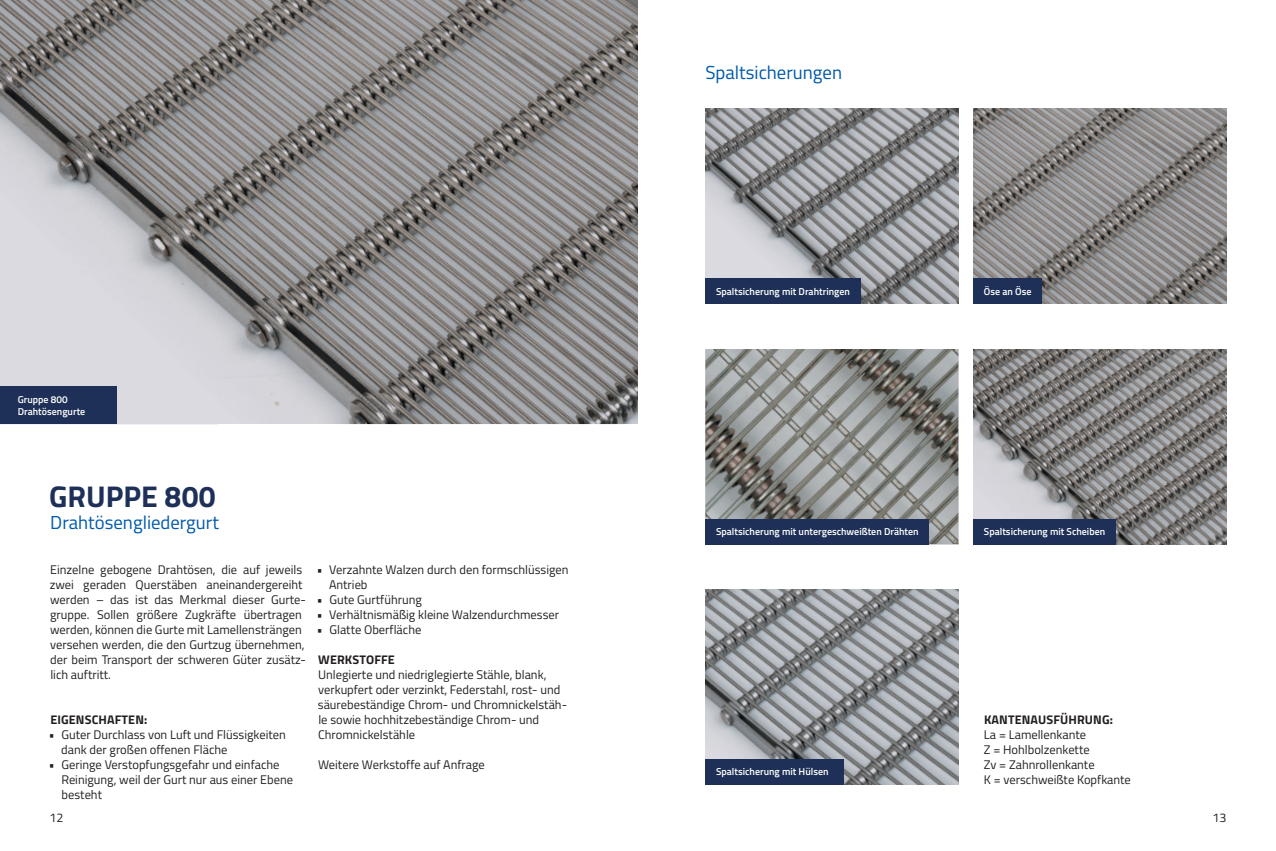
<style>
.page{position:relative;width:1276px;height:851px;background:#fff}
.page>*{position:absolute;margin:0;border:0;box-sizing:border-box;transform-origin:0 0}
.t1{font:700 30px "Titillium";color:#1e3057}
.t2{font:18.75px "Titillium";color:#015aaa}
.t3{font:12.5px/15px "Titillium";color:#231f20}
.t4{font:700 12.5px "Titillium";letter-spacing:.01em;color:#231f20}
.t5{font:600 10px/12.5px "Titillium";color:#fff}
</style>
<div class="page">
<svg style="left:973px;top:109px;width:253px;height:195px;background:#8b8988"></svg>
<svg style="left:705px;top:109px;width:253px;height:195px;background:#97989c"></svg>
<svg style="left:705px;top:349px;width:253px;height:195px;background:#8c8e8b"></svg>
<svg style="left:705px;top:589px;width:253px;height:195px;background:#95989c"></svg>
<svg style="left:973px;top:349px;width:253px;height:195px;background:#878686"></svg>
<svg style="left:0;top:0;width:638px;height:424px;background:#969596"></svg>
<div style="left:705px;top:279px;width:155px;height:25px;background:#1e3057"></div>
<div style="left:973px;top:279px;width:69px;height:25px;background:#1e3057"></div>
<div style="left:705px;top:519px;width:224px;height:25px;background:#1e3057"></div>
<div style="left:973px;top:519px;width:143px;height:25px;background:#1e3057"></div>
<div style="left:705px;top:759px;width:139px;height:25px;background:#1e3057"></div>
<div style="left:0;top:386px;width:116px;height:38px;background:#1e3057"></div>
<h2 class="t2" style="left:705px;top:58px;width:138px">Spaltsicherungen</h2>
<p class="t5" style="left:18px;top:392px;width:69px">Gruppe 800<br>Drahtösengurte</p>
<h1 class="t1" style="left:49px;top:473px;width:168px">GRUPPE 800</h1>
<h2 class="t2" style="left:50px;top:508px;width:170px">Drahtösengliedergurt</h2>
<p class="t3" style="left:50px;top:561px;width:258px">Einzelne gebogene Drahtösen, die auf jeweils zwei geraden Querstäben aneinandergereiht werden – das ist das Merkmal dieser Gurte&shy;gruppe. Sollen größere Zugkräfte übertragen werden, können die Gurte mit Lamellensträngen versehen werden, die den Gurtzug übernehmen, der beim Transport der schweren Güter zusätz&shy;lich auftritt.</p>
<p class="t4" style="left:50px;top:710px;width:98px">EIGENSCHAFTEN:</p>
<p class="t3" style="left:61px;top:726px;width:226px;text-indent:-13px">• Guter Durchlass von Luft und Flüssigkeiten dank der großen offenen Fläche</p>
<p class="t3" style="left:61px;top:756px;width:233px;text-indent:-13px">• Geringe Verstopfungsgefahr und einfache<br>Reinigung, weil der Gurt nur aus einer Ebene besteht</p>
<p class="t3" style="left:329px;top:561px;width:241px;text-indent:-12px">• Verzahnte Walzen durch den formschlüssigen<br>Antrieb</p>
<p class="t3" style="left:317px;top:591px;width:107px">• Gute Gurtführung</p>
<p class="t3" style="left:317px;top:606px;width:244px">• Verhältnismäßig kleine Walzendurchmesser</p>
<p class="t3" style="left:317px;top:621px;width:106px">• Glatte Oberfläche</p>
<p class="t4" style="left:318px;top:650px;width:78px">WERKSTOFFE</p>
<p class="t3" style="left:318px;top:666px;width:251px">Unlegierte und niedriglegierte Stähle, blank, verkupfert oder verzinkt, Federstahl, rost- und säurebeständige Chrom- und Chromnickelstäh&shy;le sowie hochhitzebeständige Chrom- und Chromnickelstähle</p>
<p class="t3" style="left:318px;top:756px;width:168px">Weitere Werkstoffe auf Anfrage</p>
<p class="t5" style="left:716px;top:285px;width:135px">Spaltsicherung mit Drahtringen</p>
<p class="t5" style="left:984px;top:285px;width:49px">Öse an Öse</p>
<p class="t5" style="left:716px;top:525px;width:204px">Spaltsicherung mit untergeschweißten Drähten</p>
<p class="t5" style="left:984px;top:525px;width:123px">Spaltsicherung mit Scheiben</p>
<p class="t5" style="left:716px;top:765px;width:114px">Spaltsicherung mit Hülsen</p>
<p class="t4" style="left:984px;top:710px;width:130px">KANTENAUSFÜHRUNG:</p>
<p class="t3" style="left:984px;top:726px;width:148px">La = Lamellenkante<br>Z = Hohlbolzenkette<br>Zv = Zahnrollenkante<br>K = verschweißte Kopfkante</p>
<p class="t3" style="left:50px;top:809px;width:16px">12</p>
<p class="t3" style="left:1212px;top:809px;width:16px">13</p>
</div>
